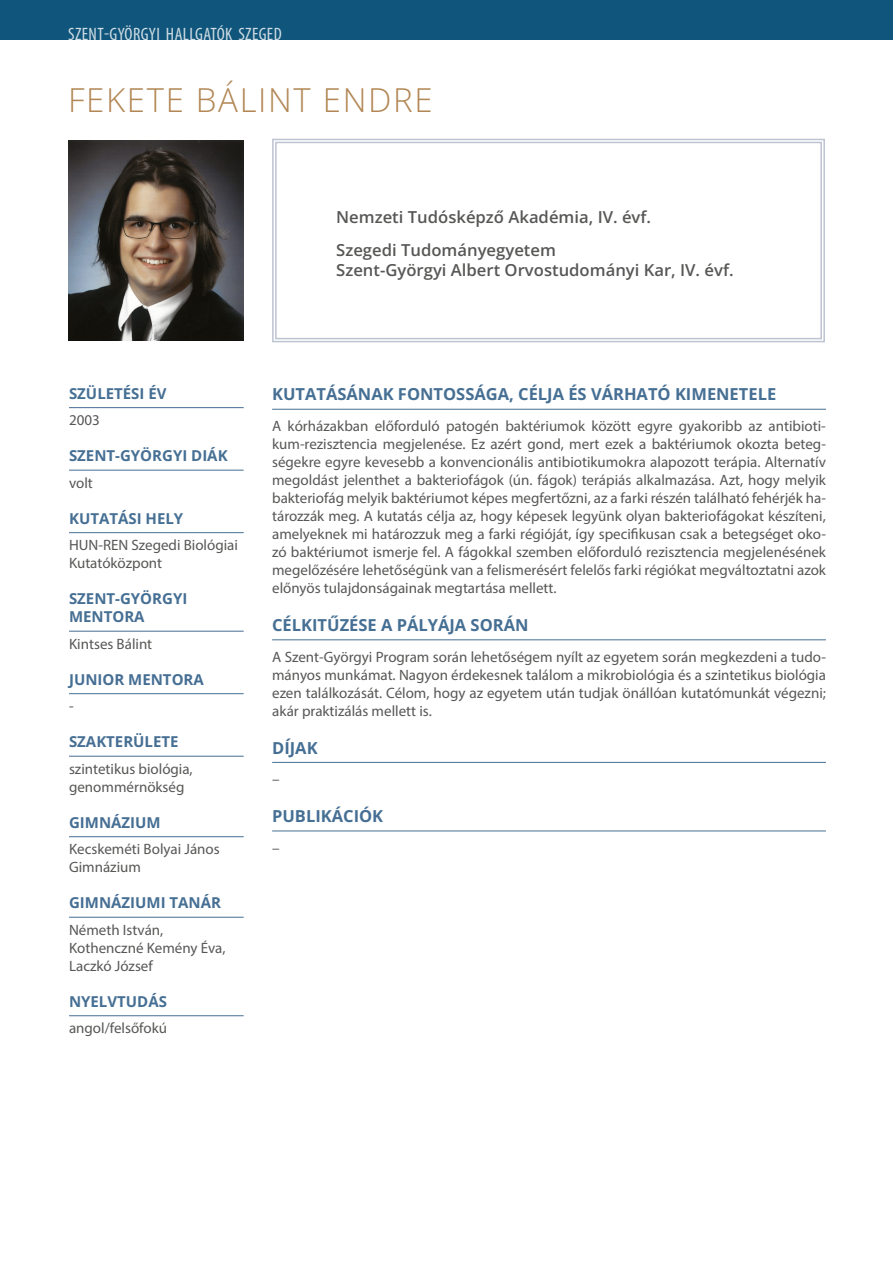
<style>
.page{position:relative;width:893px;height:1263px;background:#fff}
.page>*{position:absolute;margin:0;border:0;box-sizing:border-box;transform-origin:0 0}
.t1{font:300 33px "Open Sans";letter-spacing:.05em;color:#b28755}
.t2{font:condensed 18px "Myriad Pro";letter-spacing:.02em;color:#fff}
.t3{font:600 16.5px/32.5px "Open Sans";color:#575756}
.t4{font:700 16.5px "Open Sans";color:#466f94}
.t5{font:15px/18px "Myriad Pro";color:#575756}
.t6{font:700 15px/18px "Open Sans";color:#466f94}
</style>
<div class="page">
<div style="left:0;top:0;width:893px;height:40px;background:#10557b"></div>
<svg style="left:272px;top:138px;width:553px;height:205px"></svg>
<div style="left:275px;top:142px;width:547px;height:197px;border:1px solid #bdc3d3"></div>
<img style="left:68px;top:141px;width:176px;height:199px">
<hr style="left:69px;top:407px;width:175px;height:1px;background:#466f94">
<hr style="left:69px;top:470px;width:175px;height:1px;background:#466f94">
<hr style="left:69px;top:532px;width:175px;height:1px;background:#466f94">
<hr style="left:69px;top:631px;width:175px;height:1px;background:#466f94">
<hr style="left:69px;top:693px;width:175px;height:1px;background:#466f94">
<hr style="left:69px;top:756px;width:175px;height:1px;background:#466f94">
<hr style="left:69px;top:836px;width:175px;height:1px;background:#466f94">
<hr style="left:69px;top:917px;width:175px;height:1px;background:#466f94">
<hr style="left:69px;top:1015px;width:175px;height:1px;background:#466f94">
<hr style="left:272px;top:409px;width:554px;height:1px;background:#466f94">
<hr style="left:272px;top:639px;width:554px;height:1px;background:#466f94">
<hr style="left:272px;top:762px;width:554px;height:1px;background:#466f94">
<hr style="left:272px;top:830px;width:554px;height:1px;background:#466f94">
<p class="t2" style="left:68px;top:23px;width:215px">SZENT-GYÖRGYI HALLGATÓK SZEGED</p>
<h1 class="t1" style="left:68px;top:77px;width:366px">FEKETE BÁLINT ENDRE</h1>
<p class="t3" style="left:336px;top:200px;width:316px">Nemzeti Tudósképző Akadémia, IV. évf.<br>Szegedi Tudományegyetem</p>
<p class="t3" style="left:336px;top:253px;width:399px">Szent-Györgyi Albert Orvostudományi Kar, IV. évf.</p>
<p class="t6" style="left:69px;top:384px;width:99px">SZÜLETÉSI ÉV</p>
<p class="t5" style="left:69px;top:411px;width:32px">2003</p>
<p class="t6" style="left:69px;top:446px;width:160px">SZENT-GYÖRGYI DIÁK</p>
<p class="t5" style="left:69px;top:473px;width:25px">volt</p>
<p class="t6" style="left:69px;top:509px;width:116px">KUTATÁSI HELY</p>
<p class="t5" style="left:69px;top:536px;width:170px">HUN-REN Szegedi Biológiai<br>Kutatóközpont</p>
<p class="t6" style="left:69px;top:589px;width:120px">SZENT-GYÖRGYI<br>MENTORA</p>
<p class="t5" style="left:69px;top:634px;width:85px">Kintses Bálint</p>
<p class="t6" style="left:69px;top:670px;width:136px">JUNIOR MENTORA</p>
<p class="t5" style="left:69px;top:697px;width:6px">-</p>
<p class="t6" style="left:69px;top:732px;width:111px">SZAKTERÜLETE</p>
<p class="t5" style="left:69px;top:759px;width:125px">szintetikus biológia, genommérnökség</p>
<p class="t6" style="left:69px;top:813px;width:93px">GIMNÁZIUM</p>
<p class="t5" style="left:69px;top:840px;width:152px">Kecskeméti Bolyai János<br>Gimnázium</p>
<p class="t6" style="left:69px;top:893px;width:153px">GIMNÁZIUMI TANÁR</p>
<p class="t5" style="left:69px;top:920px;width:158px">Németh István,<br>Kothenczné Kemény Éva,<br>Laczkó József</p>
<p class="t6" style="left:69px;top:992px;width:99px">NYELVTUDÁS</p>
<p class="t5" style="left:69px;top:1019px;width:100px">angol/felsőfokú</p>
<p class="t4" style="left:272px;top:383px;width:506px">KUTATÁSÁNAK FONTOSSÁGA, CÉLJA ÉS VÁRHATÓ KIMENETELE</p>
<p class="t5" style="left:272px;top:417px;width:555px;text-align:justify">A kórházakban előforduló patogén baktériumok között egyre gyakoribb az antibioti&shy;kum-rezisztencia megjelenése. Ez azért gond, mert ezek a baktériumok okozta beteg&shy;ségekre egyre kevesebb a konvencionális antibiotikumokra alapozott terápia. Alternatív megoldást jelenthet a bakteriofágok (ún. fágok) terápiás alkalmazása. Azt, hogy melyik bakteriofág melyik baktériumot képes megfertőzni, az a farki részén található fehérjék ha&shy;tározzák meg. A kutatás célja az, hogy képesek legyünk olyan bakteriofágokat készíteni, amelyeknek mi határozzuk meg a farki régióját, így specifikusan csak a betegséget oko&shy;zó baktériumot ismerje fel. A fágokkal szemben előforduló rezisztencia megjelenésének megelőzésére lehetőségünk van a felismerésért felelős farki régiókat megváltoztatni azok előnyös tulajdonságainak megtartása mellett.</p>
<p class="t4" style="left:272px;top:614px;width:258px">CÉLKITŰZÉSE A PÁLYÁJA SORÁN</p>
<p class="t5" style="left:272px;top:647px;width:555px;text-align:justify">A Szent-Györgyi Program során lehetőségem nyílt az egyetem során megkezdeni a tudo&shy;mányos munkámat. Nagyon érdekesnek találom a mikrobiológia és a szintetikus biológia ezen találkozását. Célom, hogy az egyetem után tudjak önállóan kutatómunkát végezni; akár praktizálás mellett is.</p>
<p class="t4" style="left:272px;top:736px;width:47px">DÍJAK</p>
<p class="t5" style="left:272px;top:770px;width:9px">–</p>
<p class="t4" style="left:272px;top:805px;width:113px">PUBLIKÁCIÓK</p>
<p class="t5" style="left:272px;top:838px;width:9px">–</p>
</div>
